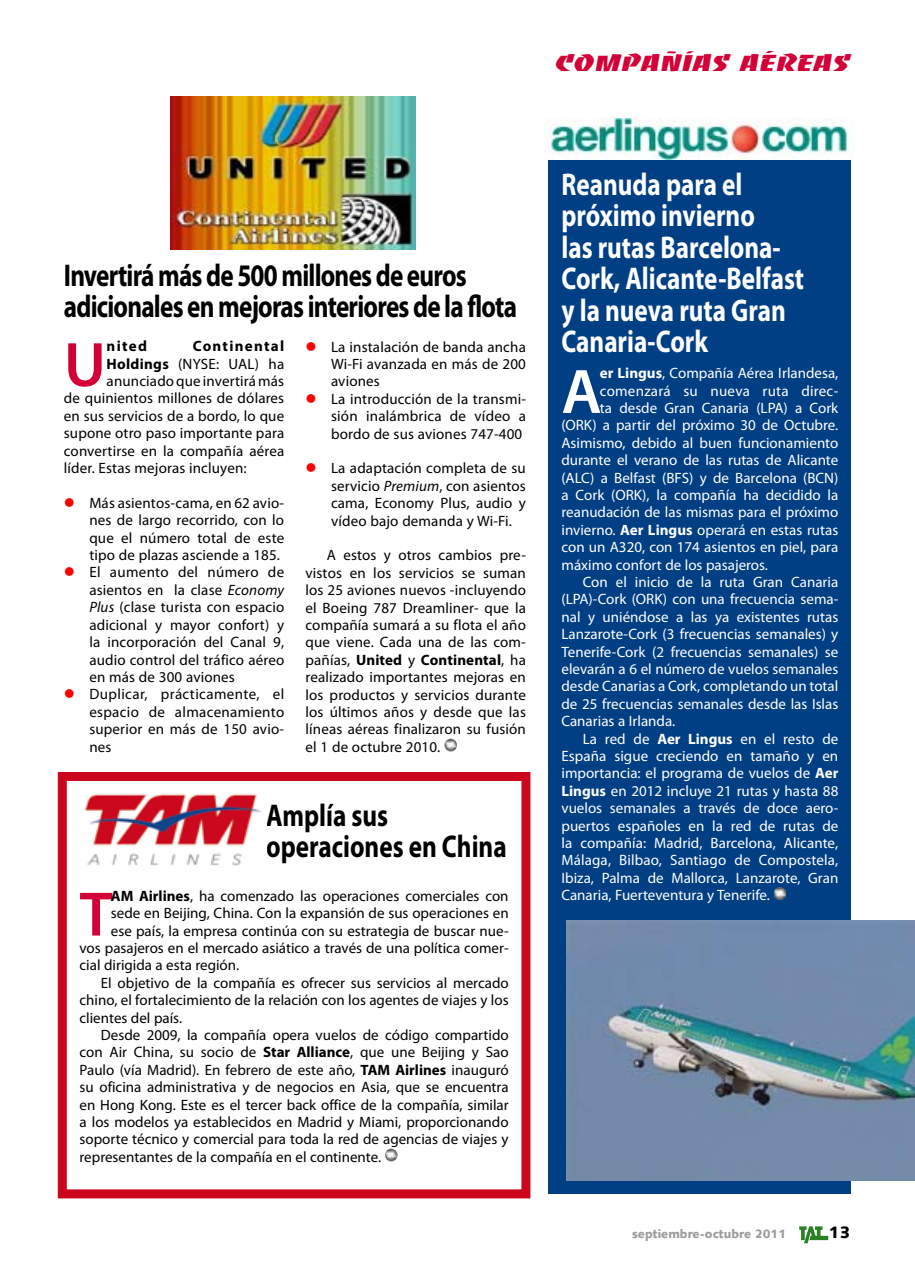
<style>
.page{position:relative;width:915px;height:1276px;background:#fff}
.page>*{position:absolute;margin:0;border:0;box-sizing:border-box;transform-origin:0 0}
.t1{font:600 63.3px "Myriad Pro";color:#d20037}
.t2{font:600 63.3px "Myriad Pro";color:#fff}
.t3{font:700 31.5px/31.5px "Myriad Pro";color:#fff;scale:.8 1}
.t4{font:700 31.5px/31.5px "Myriad Pro";letter-spacing:-.03em;color:#000;scale:.8 1}
.t5{font:700 31.5px/31.5px "Myriad Pro";color:#000;scale:.8 1}
.t6{font:22.5px "Baccarat Wide";letter-spacing:-.02em;color:#d20037}
.t7{font:900 16.5px "Syntax";color:#000}
.t8{font:15px/17.4px "Myriad Pro";color:#000;text-align:justify}
.t9{font:15px "Myriad Pro";color:#fff}
.t10{font:700 15px "Myriad Pro";letter-spacing:.085em;color:#000}
.t11{font:900 12px "Syntax";color:#9c9d9f}
.s1{font-weight:700}
.s2{color:#f00}
.s3{font-style:italic}
</style>
<div class="page">
<svg style="left:799px;top:1226px;width:29px;height:17px"></svg>
<img style="left:170px;top:97px;width:245px;height:153px">
<img style="left:385px;top:1148px;width:13px;height:13px">
<div style="left:58px;top:772px;width:472px;height:426px;border:9px solid #cb061d"></div>
<div style="left:548px;top:118px;width:302px;height:1076px;background:#003f84"></div>
<svg style="left:773px;top:887px;width:13px;height:13px"></svg>
<img style="left:84px;top:794px;width:178px;height:72px">
<img style="left:544px;top:118px;width:308px;height:41px">
<img style="left:566px;top:921px;width:348px;height:259px">
<img style="left:444px;top:738px;width:13px;height:14px">
<h3 class="t6" style="left:555px;top:50px;width:297px">COMPAÑÍAS AÉREAS</h3>
<h2 class="t4" style="left:64px;top:258px;width:568px">Invertirá más de 500 millones de euros adicionales en mejoras interiores de la flota</h2>
<h1 class="t1" style="left:64px;top:324px;width:44px">U</h1>
<p class="t10" style="left:107px;top:336px;width:42px">nited</p>
<p class="t10" style="left:193px;top:336px;width:93px">Continental</p>
<p class="t8" style="left:107px;top:355px;width:179px"><span class="s1">Holdings</span> (NYSE: UAL) ha</p>
<p class="t8" style="left:107px;top:372px;width:179px">anunciado que invertirá más</p>
<p class="t8" style="left:64px;top:389px;width:222px">de quinientos millones de dólares</p>
<p class="t8" style="left:64px;top:407px;width:222px">en sus servicios de a bordo, lo que</p>
<p class="t8" style="left:64px;top:424px;width:222px">supone otro paso importante para</p>
<p class="t8" style="left:64px;top:442px;width:222px">convertirse en la compañía aérea</p>
<p class="t8" style="left:64px;top:459px;width:184px">líder. Estas mejoras incluyen:</p>
<p class="t8" style="left:89px;top:494px;width:196px;text-indent:-26px"><span class="s2">●</span> Más asientos-cama, en 62 avio&shy;nes de largo recorrido, con lo que el número total de este tipo de plazas asciende a 185.</p>
<p class="t8" style="left:89px;top:563px;width:196px;text-indent:-26px"><span class="s2">●</span> El aumento del número de asientos en la clase <span class="s3">Economy Plus</span> (clase turista con espacio adicional y mayor confort) y la incorporación del Canal 9, audio control del tráfico aéreo en más de 300 aviones</p>
<p class="t8" style="left:89px;top:685px;width:196px;text-indent:-26px"><span class="s2">●</span> Duplicar, prácticamente, el espacio de almacenamiento superior en más de 150 avio&shy;nes</p>
<p class="t8" style="left:331px;top:337px;width:196px;text-indent:-26px"><span class="s2">●</span> La instalación de banda ancha Wi-Fi avanzada en más de 200 aviones</p>
<p class="t8" style="left:331px;top:390px;width:196px;text-indent:-26px"><span class="s2">●</span> La introducción de la transmi&shy;sión inalámbrica de vídeo a bordo de sus aviones 747-400</p>
<p class="t8" style="left:331px;top:459px;width:196px;text-indent:-26px"><span class="s2">●</span> La adaptación completa de su servicio <span class="s3">Premium</span>, con asientos cama, Economy Plus, audio y vídeo bajo demanda y Wi-Fi.</p>
<p class="t8" style="left:305px;top:546px;width:222px;text-indent:21px">A estos y otros cambios pre&shy;vistos en los servicios se suman los 25 aviones nuevos -incluyendo el Boeing 787 Dreamliner- que la compañía sumará a su flota el año que viene. Cada una de las com&shy;pañías, <span class="s1">United</span> y <span class="s1">Continental</span>, ha realizado importantes mejoras en los productos y servicios durante los últimos años y desde que las líneas aéreas finalizaron su fusión el 1 de octubre 2010.</p>
<h2 class="t5" style="left:266px;top:798px;width:302px">Amplía sus operaciones en China</h2>
<h1 class="t1" style="left:79px;top:874px;width:35px">T</h1>
<p class="t8" style="left:111px;top:886px;width:399px"><span class="s1">AM Airlines</span>, ha comenzado las operaciones comerciales con</p>
<p class="t8" style="left:111px;top:904px;width:399px">sede en Beijing, China. Con la expansión de sus operaciones en</p>
<p class="t8" style="left:111px;top:921px;width:399px">ese país, la empresa continúa con su estrategia de buscar nue-</p>
<p class="t8" style="left:79px;top:939px;width:430px">vos pasajeros en el mercado asiático a través de una política comer-</p>
<p class="t8" style="left:79px;top:956px;width:161px">cial dirigida a esta región.</p>
<p class="t8" style="left:101px;top:973px;width:409px">El objetivo de la compañía es ofrecer sus servicios al mercado</p>
<p class="t8" style="left:79px;top:991px;width:430px">chino, el fortalecimiento de la relación con los agentes de viajes y los</p>
<p class="t8" style="left:79px;top:1008px;width:104px">clientes del país.</p>
<p class="t8" style="left:101px;top:1026px;width:409px">Desde 2009, la compañía opera vuelos de código compartido</p>
<p class="t8" style="left:79px;top:1043px;width:430px">con Air China, su socio de <span class="s1">Star Alliance</span>, que une Beijing y Sao</p>
<p class="t8" style="left:79px;top:1060px;width:430px">Paulo (vía Madrid). En febrero de este año, <span class="s1">TAM Airlines</span> inauguró</p>
<p class="t8" style="left:79px;top:1078px;width:430px">su oficina administrativa y de negocios en Asia, que se encuentra</p>
<p class="t8" style="left:79px;top:1095px;width:430px">en Hong Kong. Este es el tercer back office de la compañía, similar</p>
<p class="t8" style="left:79px;top:1113px;width:430px">a los modelos ya establecidos en Madrid y Miami, proporcionando</p>
<p class="t8" style="left:79px;top:1130px;width:430px">soporte técnico y comercial para toda la red de agencias de viajes y</p>
<p class="t8" style="left:79px;top:1147px;width:303px">representantes de la compañía en el continente.</p>
<h2 class="t3" style="left:561px;top:167px;width:305px">Reanuda para el próximo invierno<br>las rutas Barcelona-<br>Cork, Alicante-Belfast y la nueva ruta Gran<br>Canaria-Cork</h2>
<h1 class="t2" style="left:561px;top:351px;width:42px">A</h1>
<p class="t9" style="left:599px;top:364px;width:240px"><span class="s1">er Lingus</span>, Compañía Aérea Irlandesa,</p>
<p class="t9" style="left:599px;top:381px;width:240px">comenzará su nueva ruta direc-</p>
<p class="t9" style="left:599px;top:399px;width:240px">ta desde Gran Canaria (LPA) a Cork</p>
<p class="t9" style="left:561px;top:416px;width:278px">(ORK) a partir del próximo 30 de Octubre.</p>
<p class="t9" style="left:561px;top:433px;width:278px">Asimismo, debido al buen funcionamiento</p>
<p class="t9" style="left:561px;top:451px;width:278px">durante el verano de las rutas de Alicante</p>
<p class="t9" style="left:561px;top:468px;width:278px">(ALC) a Belfast (BFS) y de Barcelona (BCN)</p>
<p class="t9" style="left:561px;top:486px;width:278px">a Cork (ORK), la compañía ha decidido la</p>
<p class="t9" style="left:561px;top:503px;width:278px">reanudación de las mismas para el próximo</p>
<p class="t9" style="left:561px;top:520px;width:278px">invierno. <span class="s1">Aer Lingus</span> operará en estas rutas</p>
<p class="t9" style="left:561px;top:538px;width:278px">con un A320, con 174 asientos en piel, para</p>
<p class="t9" style="left:561px;top:555px;width:208px">máximo confort de los pasajeros.</p>
<p class="t9" style="left:582px;top:573px;width:257px">Con el inicio de la ruta Gran Canaria</p>
<p class="t9" style="left:561px;top:590px;width:278px">(LPA)-Cork (ORK) con una frecuencia sema-</p>
<p class="t9" style="left:561px;top:607px;width:278px">nal y uniéndose a las ya existentes rutas</p>
<p class="t9" style="left:561px;top:625px;width:278px">Lanzarote-Cork (3 frecuencias semanales) y</p>
<p class="t9" style="left:561px;top:642px;width:278px">Tenerife-Cork (2 frecuencias semanales) se</p>
<p class="t9" style="left:561px;top:660px;width:278px">elevarán a 6 el número de vuelos semanales</p>
<p class="t9" style="left:561px;top:677px;width:278px">desde Canarias a Cork, completando un total</p>
<p class="t9" style="left:561px;top:694px;width:278px">de 25 frecuencias semanales desde las Islas</p>
<p class="t9" style="left:561px;top:712px;width:115px">Canarias a Irlanda.</p>
<p class="t9" style="left:582px;top:729px;width:257px">La red de <span class="s1">Aer Lingus</span> en el resto de</p>
<p class="t9" style="left:561px;top:747px;width:278px">España sigue creciendo en tamaño y en</p>
<p class="t9" style="left:561px;top:764px;width:278px">importancia: el programa de vuelos de <span class="s1">Aer</span></p>
<p class="t9" style="left:561px;top:781px;width:278px"><span class="s1">Lingus</span> en 2012 incluye 21 rutas y hasta 88</p>
<p class="t9" style="left:561px;top:799px;width:278px">vuelos semanales a través de doce aero-</p>
<p class="t9" style="left:561px;top:816px;width:278px">puertos españoles en la red de rutas de</p>
<p class="t9" style="left:561px;top:834px;width:278px">la compañía: Madrid, Barcelona, Alicante,</p>
<p class="t9" style="left:561px;top:851px;width:278px">Málaga, Bilbao, Santiago de Compostela,</p>
<p class="t9" style="left:561px;top:868px;width:278px">Ibiza, Palma de Mallorca, Lanzarote, Gran</p>
<p class="t9" style="left:561px;top:886px;width:210px">Canaria, Fuerteventura y Tenerife.</p>
<p class="t11" style="left:632px;top:1227px;width:155px">septiembre-octubre 2011</p>
<p class="t7" style="left:828px;top:1222px;width:23px">13</p>
</div>
